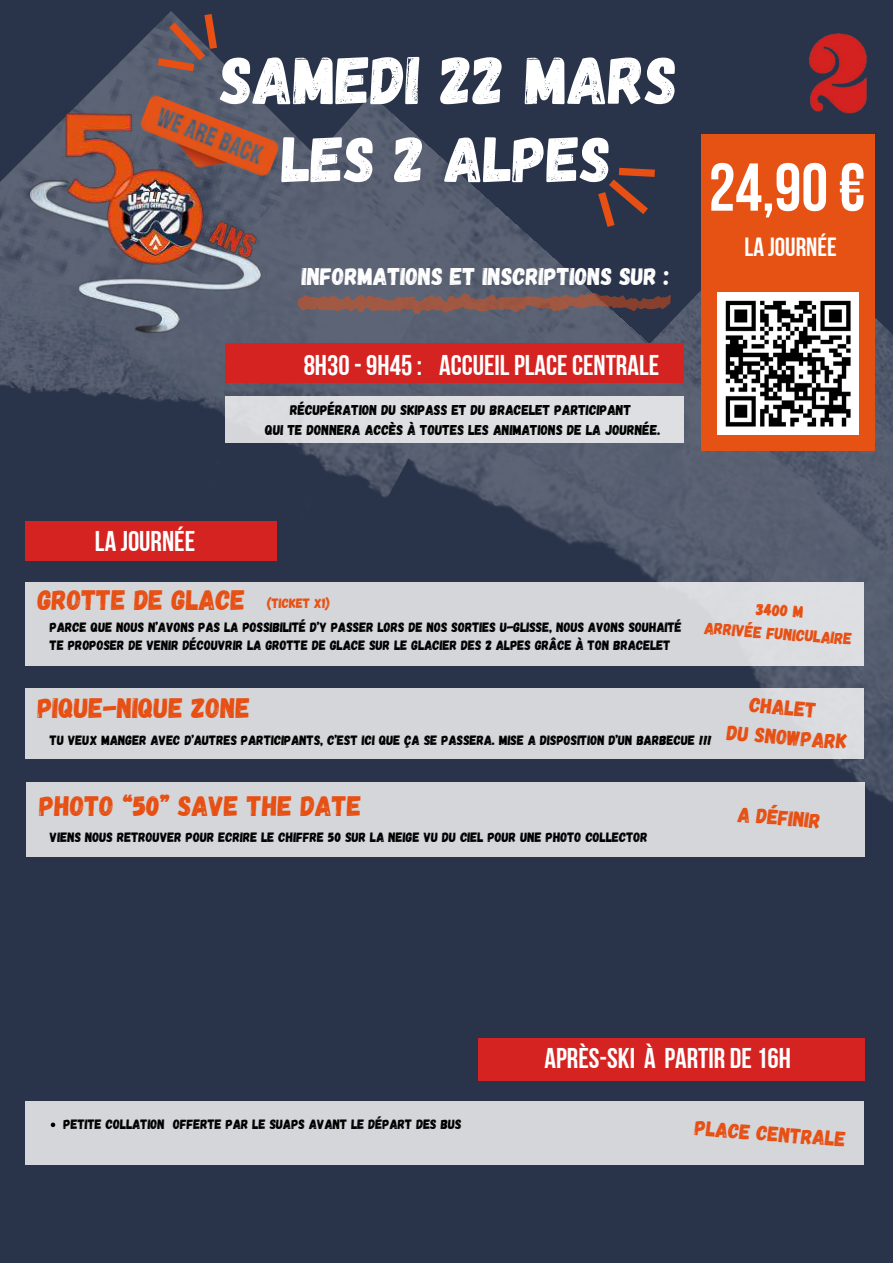
<style>
.page{position:relative;width:893px;height:1263px;background:#29334a}
.page>*{position:absolute;margin:0;border:0;box-sizing:border-box;transform-origin:0 0}
.t1{font:67.5px "Gagalin";color:#fff}
.t2{font:67.5px "Bebas Neue Cyrillic";color:#fff}
.t3{font:64.5px "Gagalin";color:#fff}
.t4{font:28.5px "Bebas Neue Cyrillic";color:#fff}
.t5{font:28.12px "Gagalin";color:#e74f13}
.t6{font:26.25px "Bebas Neue Cyrillic";color:#fff}
.t7{font:24.15px "Gagalin";color:#fff}
.t8{font:21px/29.2px "Gagalin";color:#e74f13;text-align:center}
.t9{font:16.5px/23.1px "Gagalin";color:#e74f13;text-align:center}
.t10{font:14.25px/19.6px "Gagalin";color:#000;text-align:center}
.t11{font:13.5px/18.6px "Gagalin";color:#000}
.s1{font-size:13.5px;color:#e65214}
</style>
<div class="page">
<img style="left:0;top:32px;width:579px;height:751px">
<img style="left:0;top:281px;width:46px;height:142px">
<img style="left:438px;top:291px;width:455px;height:529px">
<img style="left:428px;top:334px;width:392px;height:351px">
<img style="left:438px;top:281px;width:224px;height:301px">
<img style="left:46px;top:251px;width:392px;height:331px">
<img style="left:809px;top:33px;width:58px;height:81px">
<div style="left:226px;top:396px;width:458px;height:47px;background:#dddee2"></div>
<div style="left:226px;top:344px;width:458px;height:39px;background:#d52321"></div>
<div style="left:478px;top:1038px;width:386px;height:42px;background:#d52321"></div>
<div style="left:26px;top:1101px;width:838px;height:64px;background:#d4d6da"></div>
<svg style="left:51px;top:1122px;width:4px;height:5px"></svg>
<div style="left:26px;top:522px;width:251px;height:39px;background:#d52321"></div>
<div style="left:26px;top:582px;width:838px;height:83px;background:#d4d6da"></div>
<div style="left:26px;top:783px;width:838px;height:74px;background:#d4d6da"></div>
<svg style="left:298px;top:295px;width:79px;height:17px"></svg>
<div style="left:701px;top:134px;width:174px;height:317px;background:#e65214"></div>
<img style="left:718px;top:293px;width:141px;height:141px">
<div style="left:26px;top:688px;width:838px;height:71px;background:#d4d6da"></div>
<svg style="left:150px;top:11px;width:72px;height:65px"></svg>
<img style="left:21px;top:110px;width:252px;height:234px">
<svg style="left:598px;top:167px;width:57px;height:60px"></svg>
<img style="left:133px;top:94px;width:147px;height:98px">
<h1 class="t1" style="left:221px;top:36px;width:458px">SAMEDI 22 MARS</h1>
<h2 class="t3" style="left:282px;top:117px;width:331px">LES 2 ALPES</h2>
<h3 class="t7" style="left:302px;top:261px;width:369px">INFORMATIONS ET INSCRIPTIONS SUR :</h3>
<h3 class="t4" style="left:304px;top:353px;width:357px">8H30-9H45: ACCUEILPLACECENTRALE</h3>
<p class="t10" style="left:265px;top:399px;width:396px">RÉCUPÉRATION DU SKIPASS ET DU BRACELET PARTICIPANT<br>QUI TE DONNERA ACCÈS À TOUTES LES ANIMATIONS DE LA JOURNÉE.</p>
<h1 class="t2" style="left:708px;top:160px;width:158px">24,90€</h1>
<h3 class="t6" style="left:744px;top:236px;width:94px">LA JOURNÉE</h3>
<h3 class="t4" style="left:95px;top:529px;width:102px">LA JOURNÉE</h3>
<h3 class="t5" style="left:38px;top:582px;width:294px">GROTTE DE GLACE <span class="s1">(TICKET X1)</span></h3>
<p class="t11" style="left:50px;top:617px;width:633px">PARCE QUE NOUS N’AVONS PAS LA POSSIBILITÉ D’Y PASSER LORS DE NOS SORTIES U-GLISSE, NOUS AVONS SOUHAITÉ<br>TE PROPOSER DE VENIR DÉCOUVRIR LA GROTTE DE GLACE SUR LE GLACIER DES 2 ALPES GRÂCE À TON BRACELET</p>
<p class="t9" style="left:707px;top:593px;width:150px;rotate:4deg">3400 M<br>ARRIVÉE FUNICULAIRE</p>
<h3 class="t5" style="left:38px;top:690px;width:214px">PIQUE-NIQUE ZONE</h3>
<h3 class="t8" style="left:730px;top:688px;width:122px;rotate:4deg">CHALET<br>DU SNOWPARK</h3>
<p class="t11" style="left:50px;top:730px;width:663px">TU VEUX MANGER AVEC D’AUTRES PARTICIPANTS, C’EST ICI QUE ÇA SE PASSERA. MISE A DISPOSITION D’UN BARBECUE !!!</p>
<h3 class="t5" style="left:40px;top:787px;width:323px">PHOTO “50” SAVE THE DATE</h3>
<p class="t11" style="left:50px;top:828px;width:599px">VIENS NOUS RETROUVER POUR ECRIRE LE CHIFFRE 50 SUR LA NEIGE VU DU CIEL POUR UNE PHOTO COLLECTOR</p>
<h3 class="t8" style="left:739px;top:799px;width:85px;rotate:4deg">A DÉFINIR</h3>
<p class="t11" style="left:64px;top:1114px;width:399px">PETITE COLLATION OFFERTE PAR LE SUAPS AVANT LE DÉPART DES BUS</p>
<h3 class="t4" style="left:544px;top:1047px;width:248px">APRÈS-SKI À PARTIR DE16H</h3>
<h3 class="t8" style="left:696px;top:1113px;width:152px;rotate:4deg">PLACE CENTRALE</h3>
</div>
